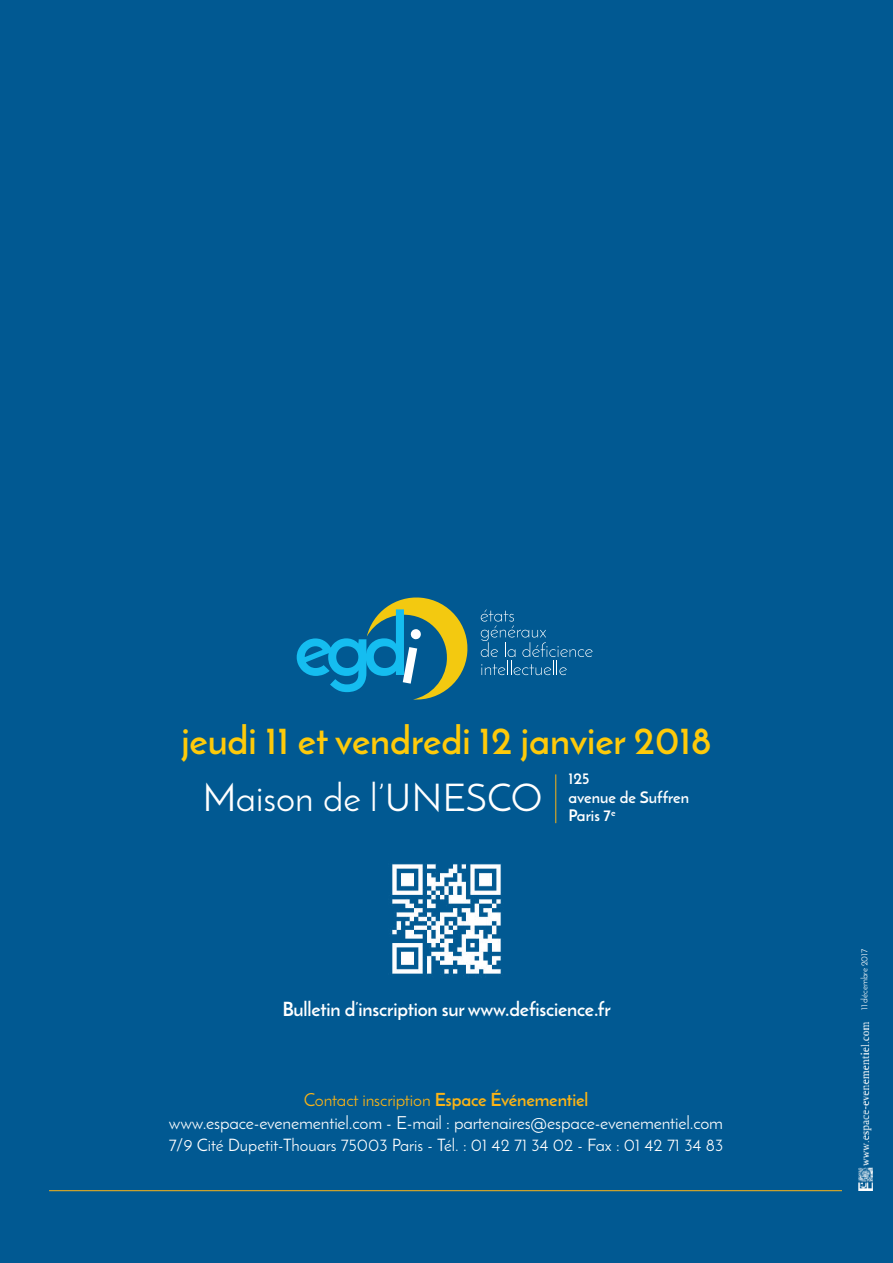
<style>
.page{position:relative;width:893px;height:1263px;background:#015992}
.page>*{position:absolute;margin:0;border:0;box-sizing:border-box;transform-origin:0 0}
.t1{font:700 38.25px "Josefin Sans";color:#feca0a}
.t2{font:38.25px "Josefin Sans";color:#fff}
.t3{font:700 19.5px "Josefin Sans";letter-spacing:-.01em;color:#fff}
.t4{font:18px/22.5px "Josefin Sans";letter-spacing:-.01em;color:#fff;text-align:center}
.t5{font:17.25px "Josefin Sans";color:#fff}
.t6{font:700 15.9px/18.3px "Josefin Sans";color:#fff}
.t7{font:9px "Josefin Sans";letter-spacing:-.01em;color:#fff}
.s1{color:#fbb416}
.s2{font-weight:700;color:#fbb416}
</style>
<div class="page">
<hr style="left:49px;top:1190px;width:793px;height:1px;background:#fbb416">
<svg style="left:297px;top:597px;width:171px;height:103px"></svg>
<svg style="left:481px;top:610px;width:112px;height:65px"></svg>
<img style="left:858px;top:1022px;width:15px;height:169px">
<hr style="left:555px;top:774px;width:1px;height:49px;background:#fbb416">
<img style="left:391px;top:863px;width:111px;height:111px">
<h1 class="t1" style="left:181px;top:716px;width:532px">jeudi 11 et vendredi 12 janvier 2018</h1>
<h1 class="t2" style="left:202px;top:774px;width:342px">Maison de l’UNESCO</h1>
<p class="t6" style="left:568px;top:769px;width:122px">125<br>avenue de Suffren<br>Paris 7<sup>e</sup></p>
<p class="t3" style="left:282px;top:996px;width:330px">Bulletin d’inscription sur www.defiscience.fr</p>
<p class="t4" style="left:169px;top:1088px;width:556px"><span class="s1">Contact inscription</span> <span class="s2">Espace Événementiel<br></span>www.espace-evenementiel.com - E-mail : partenaires@espace-evenementiel.com</p>
<p class="t5" style="left:169px;top:1135px;width:556px">7/9 Cité Dupetit-Thouars 75003 Paris - Tél. : 01 42 71 34 02 - Fax : 01 42 71 34 83</p>
<p class="t7" style="left:859px;top:1010px;width:62px;rotate:-90deg">11 décembre 2017</p>
</div>
